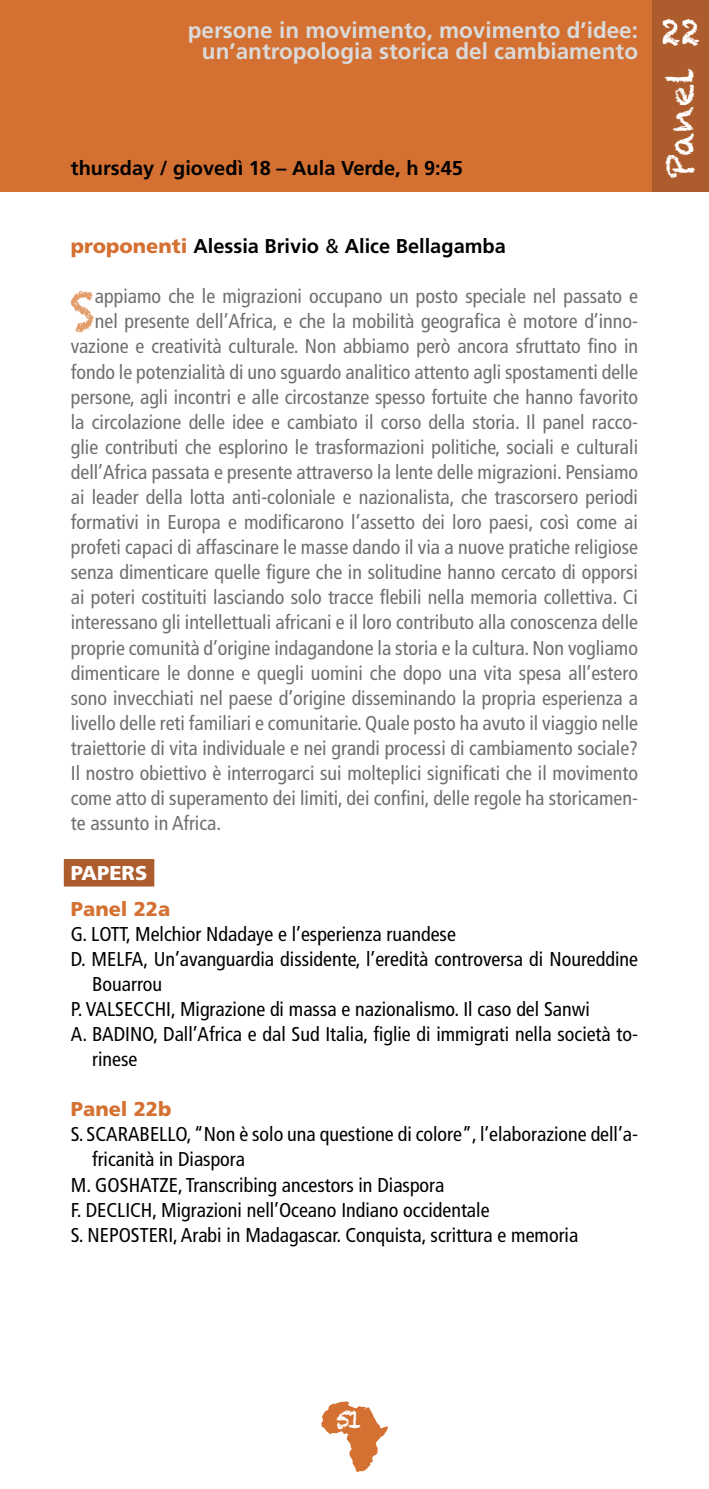
<style>
.page{position:relative;width:709px;height:1489px;background:#fff}
.page>*{position:absolute;margin:0;border:0;box-sizing:border-box;transform-origin:0 0}
.t1{font:50.5px "Chalkduster";color:#e29d6b}
.t2{font:35px "Chalkduster";color:#fff}
.t3{font:25px "Chalkduster";color:#fff}
.t4{font:700 22.5px/21.2px "Frutiger";color:#dadada}
.t5{font:condensed 20px "Frutiger";color:#706f6f}
.t6{font:condensed 20px "Frutiger";color:#000}
.t7{font:700 20px "Frutiger";color:#000}
.t8{font:900 20px "Frutiger";color:#d47132}
.t9{font:900 20px "Frutiger";color:#fff}
.s1{font-weight:900;color:#d47132}
.s2{font-weight:400}
</style>
<div class="page">
<svg style="left:321px;top:1401px;width:67px;height:70px"></svg>
<div style="left:0;top:0;width:653px;height:191px;background:#d47132"></div>
<div style="left:653px;top:0;width:56px;height:191px;background:#ac5c2d"></div>
<div style="left:64px;top:859px;width:90px;height:27px;background:#ac5c2d"></div>
<p class="t4" style="left:202px;top:19px;width:500px;text-indent:-14px">persone in movimento, movimento d’idee: un’antropologia storica del cambiamento <sup>22</sup></p>
<p class="t7" style="left:71px;top:157px;width:394px">thursday / giovedì 18 – Aula Verde, h 9:45</p>
<p class="t7" style="left:71px;top:234px;width:436px"><span class="s1">proponenti</span> Alessia Brivio <span class="s2">&amp;</span> Alice Bellagamba</p>
<h1 class="t1" style="left:70px;top:281px;width:27px">S</h1>
<p class="t5" style="left:95px;top:285px;width:544px">appiamo che le migrazioni occupano un posto speciale nel passato e</p>
<p class="t5" style="left:95px;top:310px;width:544px">nel presente dell’Africa, e che la mobilità geografica è motore d’inno-</p>
<p class="t5" style="left:71px;top:335px;width:568px">vazione e creatività culturale. Non abbiamo però ancora sfruttato fino in</p>
<p class="t5" style="left:71px;top:360px;width:568px">fondo le potenzialità di uno sguardo analitico attento agli spostamenti delle</p>
<p class="t5" style="left:71px;top:385px;width:568px">persone, agli incontri e alle circostanze spesso fortuite che hanno favorito</p>
<p class="t5" style="left:71px;top:410px;width:569px">la circolazione delle idee e cambiato il corso della storia. Il panel racco-</p>
<p class="t5" style="left:71px;top:435px;width:568px">glie contributi che esplorino le trasformazioni politiche, sociali e culturali</p>
<p class="t5" style="left:71px;top:460px;width:568px">dell’Africa passata e presente attraverso la lente delle migrazioni. Pensiamo</p>
<p class="t5" style="left:71px;top:485px;width:568px">ai leader della lotta anti-coloniale e nazionalista, che trascorsero periodi</p>
<p class="t5" style="left:71px;top:510px;width:568px">formativi in Europa e modificarono l’assetto dei loro paesi, così come ai</p>
<p class="t5" style="left:71px;top:535px;width:569px">profeti capaci di affascinare le masse dando il via a nuove pratiche religiose</p>
<p class="t5" style="left:71px;top:560px;width:568px">senza dimenticare quelle figure che in solitudine hanno cercato di opporsi</p>
<p class="t5" style="left:71px;top:585px;width:568px">ai poteri costituiti lasciando solo tracce flebili nella memoria collettiva. Ci</p>
<p class="t5" style="left:71px;top:611px;width:568px">interessano gli intellettuali africani e il loro contributo alla conoscenza delle</p>
<p class="t5" style="left:71px;top:636px;width:568px">proprie comunità d’origine indagandone la storia e la cultura. Non vogliamo</p>
<p class="t5" style="left:71px;top:661px;width:568px">dimenticare le donne e quegli uomini che dopo una vita spesa all’estero</p>
<p class="t5" style="left:71px;top:686px;width:568px">sono invecchiati nel paese d’origine disseminando la propria esperienza a</p>
<p class="t5" style="left:71px;top:711px;width:568px">livello delle reti familiari e comunitarie. Quale posto ha avuto il viaggio nelle</p>
<p class="t5" style="left:71px;top:736px;width:569px">traiettorie di vita individuale e nei grandi processi di cambiamento sociale?</p>
<p class="t5" style="left:71px;top:761px;width:568px">Il nostro obiettivo è interrogarci sui molteplici significati che il movimento</p>
<p class="t5" style="left:71px;top:786px;width:568px">come atto di superamento dei limiti, dei confini, delle regole ha storicamen-</p>
<p class="t5" style="left:71px;top:811px;width:152px">te assunto in Africa.</p>
<p class="t9" style="left:71px;top:861px;width:76px">PAPERS</p>
<p class="t8" style="left:71px;top:896px;width:101px">Panel 22a</p>
<p class="t6" style="left:71px;top:922px;width:386px">G. LOTT, Melchior Ndadaye e l’esperienza ruandese</p>
<p class="t6" style="left:71px;top:947px;width:568px">D. MELFA, Un’avanguardia dissidente, l’eredità controversa di Noureddine</p>
<p class="t6" style="left:92px;top:972px;width:72px">Bouarrou</p>
<p class="t6" style="left:71px;top:997px;width:520px">P. VALSECCHI, Migrazione di massa e nazionalismo. Il caso del Sanwi</p>
<p class="t6" style="left:71px;top:1022px;width:568px">A. BADINO, Dall’Africa e dal Sud Italia, figlie di immigrati nella società to-</p>
<p class="t6" style="left:92px;top:1047px;width:47px">rinese</p>
<p class="t8" style="left:71px;top:1097px;width:102px">Panel 22b</p>
<p class="t6" style="left:71px;top:1122px;width:568px">S. SCARABELLO, “Non è solo una questione di colore”, l’elaborazione dell’a-</p>
<p class="t6" style="left:92px;top:1147px;width:154px">fricanità in Diaspora</p>
<p class="t6" style="left:71px;top:1172px;width:375px">M. GOSHATZE, Transcribing ancestors in Diaspora</p>
<p class="t6" style="left:71px;top:1197px;width:420px">F. DECLICH, Migrazioni nell’Oceano Indiano occidentale</p>
<p class="t6" style="left:71px;top:1222px;width:509px">S. NEPOSTERI, Arabi in Madagascar. Conquista, scrittura e memoria</p>
<h2 class="t2" style="left:660px;top:179px;width:113px;rotate:-90deg">Panel</h2>
<p class="t3" style="left:335px;top:1404px;width:28px">51</p>
</div>
